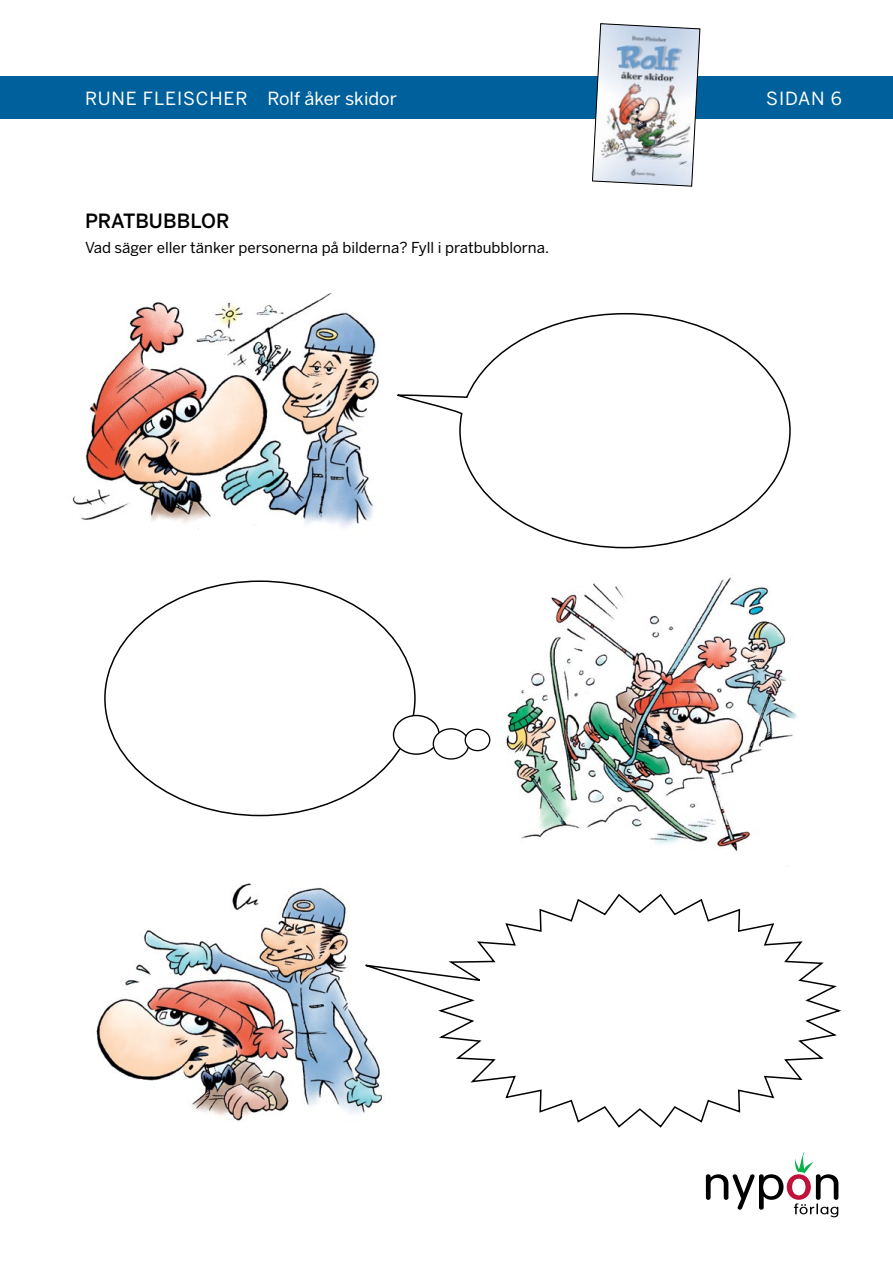
<style>
.page{position:relative;width:893px;height:1263px;background:#fff}
.page>*{position:absolute;margin:0;border:0;box-sizing:border-box;transform-origin:0 0}
.t1{font:500 19.5px "Benton Sans";color:#000}
.t2{font:18px "Benton Sans";letter-spacing:.015em;color:#fff}
.t3{font:18px "Benton Sans";letter-spacing:.035em;color:#fff}
.t4{font:15px "Benton Sans";color:#000}
</style>
<div class="page">
<div style="left:0;top:77px;width:893px;height:42px;background:#00609b"></div>
<svg style="left:706px;top:1152px;width:132px;height:65px"></svg>
<img style="left:592px;top:23px;width:108px;height:164px">
<img style="left:72px;top:293px;width:307px;height:296px">
<img style="left:96px;top:810px;width:254px;height:311px">
<img style="left:459px;top:577px;width:338px;height:275px">
<svg style="left:350px;top:893px;width:492px;height:235px"></svg>
<div style="left:393px;top:715px;width:47px;height:40px;border:1px solid #000;border-radius:50%"></div>
<div style="left:433px;top:729px;width:36px;height:30px;background:#fff;border-radius:50%"></div>
<div style="left:433px;top:728px;width:36px;height:32px;border:1px solid #000;border-radius:50%"></div>
<div style="left:465px;top:729px;width:25px;height:22px;background:#fff;border-radius:50%"></div>
<div style="left:465px;top:729px;width:25px;height:22px;border:1px solid #000;border-radius:50%"></div>
<svg style="left:397px;top:313px;width:394px;height:236px"></svg>
<p class="t2" style="left:85px;top:88px;width:313px">RUNE FLEISCHER Rolf åker skidor</p>
<p class="t3" style="left:766px;top:88px;width:77px">SIDAN 6</p>
<h1 class="t1" style="left:85px;top:210px;width:146px">PRATBUBBLOR</h1>
<p class="t4" style="left:85px;top:239px;width:466px">Vad säger eller tänker personerna på bilderna? Fyll i pratbubblorna.</p>
</div>
